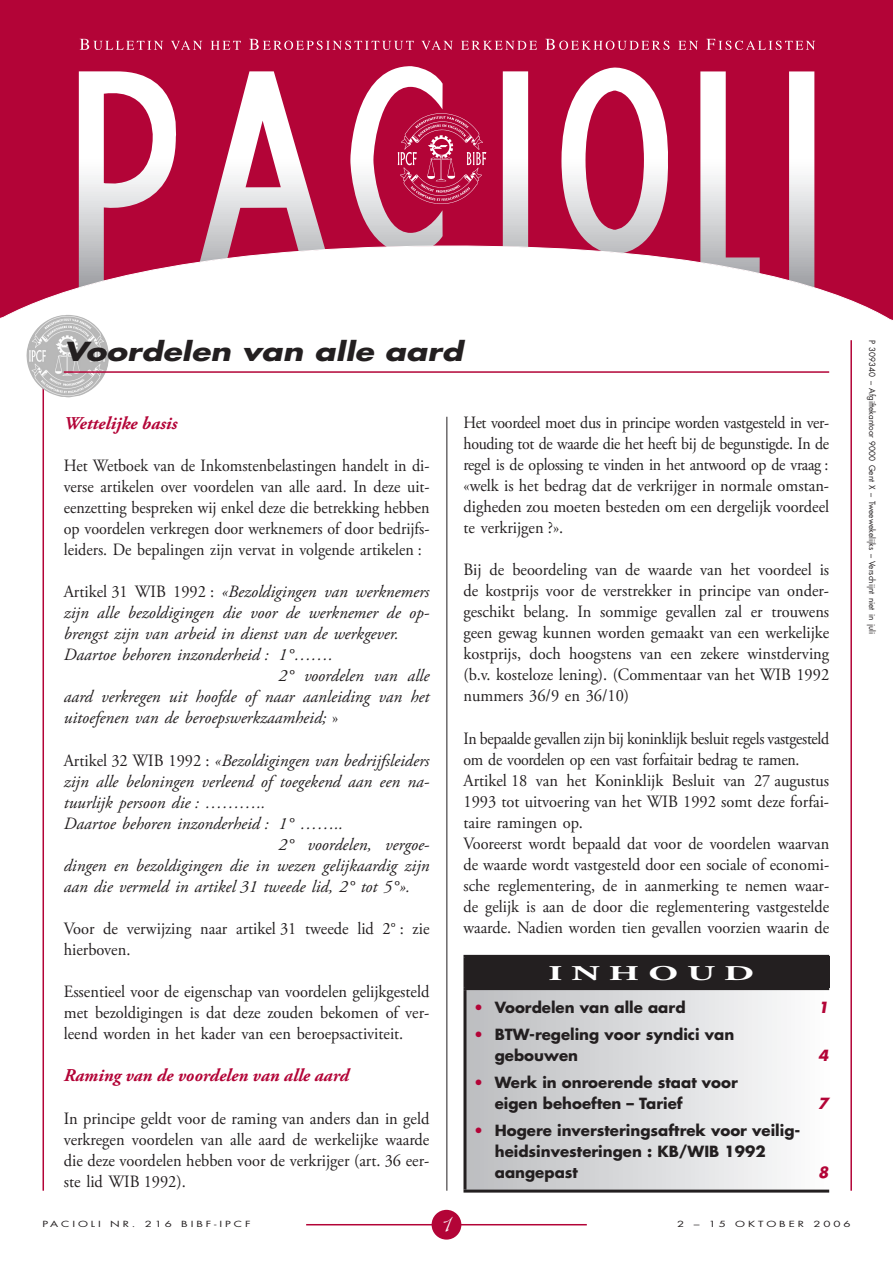
<style>
.page{position:relative;width:893px;height:1263px;background:#fff}
.page>*{position:absolute;margin:0;border:0;box-sizing:border-box;transform-origin:0 0}
.T0{font:italic 700 25.5px "Futura";color:#231f20;scale:1.23 1}
.Inhoud_titel{font:700 21px "Adobe Garamond Pro";color:#fff;scale:1.8 1}
.T1{font:italic 700 18px "Adobe Garamond Pro";color:#b30437}
.Body_W{font:17.25px/21px "Adobe Garamond Pro";color:#231f20;text-align:justify;scale:.95 1}
.Body{font:17.25px/21px "Adobe Garamond Pro";color:#231f20;text-align:justify;scale:.95 1}
.Body-2{font:italic 17.25px/21px "Adobe Garamond Pro";color:#231f20;text-align:justify}
.Body_W-2{font:italic 17.25px/21px "Adobe Garamond Pro";color:#231f20;text-align:justify}
.Body-3{font:17.25px/21px "Adobe Garamond Pro";color:#231f20;text-align:justify;scale:.93 1}
.Body-4{font:17.25px/21px "Adobe Garamond Pro";color:#231f20;text-align:justify;scale:.94 1}
.Body-5{font:17.25px/21px "Adobe Garamond Pro";color:#231f20;text-align:justify;scale:.92 1}
.Body_W-3{font:17.25px/21px "Adobe Garamond Pro";letter-spacing:-.02em;color:#231f20;scale:.92 1}
.Inhoud{font:700 15px/21px "Futura";color:#231f20}
.Inhoud-2{font:italic 700 15px "Futura";color:#b30437}
.t1{font:700 15px/27px "Futura";color:#b30437}
.Kaft_sp2{font:8.25px "Futura";color:#231f20}
.Kaft_sp1{font:8.25px "Futura";letter-spacing:.25em;color:#231f20;scale:1.4 1}
.s1{font-style:normal}
</style>
<div class="page">
<div style="left:0;top:0;width:893px;height:244px;background:#b30437"></div>
<svg style="left:79px;top:71px;width:97px;height:173px"></svg>
<svg style="left:350px;top:66px;width:93px;height:178px"></svg>
<svg style="left:200px;top:71px;width:125px;height:173px"></svg>
<svg style="left:503px;top:71px;width:25px;height:173px"></svg>
<svg style="left:789px;top:71px;width:25px;height:173px"></svg>
<svg style="left:700px;top:71px;width:60px;height:173px"></svg>
<svg style="left:561px;top:67px;width:107px;height:177px"></svg>
<svg style="left:0;top:244px;width:893px;height:76px"></svg>
<img style="left:397px;top:107px;width:90px;height:104px">
<svg style="left:80px;top:39px;width:83px;height:11px"></svg>
<svg style="left:171px;top:41px;width:31px;height:9px"></svg>
<svg style="left:211px;top:41px;width:30px;height:9px"></svg>
<svg style="left:249px;top:39px;width:165px;height:11px;background:#c2375f"></svg>
<svg style="left:421px;top:41px;width:32px;height:9px"></svg>
<svg style="left:461px;top:41px;width:76px;height:9px"></svg>
<svg style="left:545px;top:39px;width:124px;height:11px"></svg>
<svg style="left:678px;top:41px;width:20px;height:9px"></svg>
<svg style="left:706px;top:39px;width:109px;height:11px"></svg>
<hr style="left:43px;top:340px;width:1px;height:851px;background:#b30437">
<hr style="left:850px;top:340px;width:2px;height:851px;background:#b30437">
<hr style="left:306px;top:1224px;width:281px;height:1px;background:#b30437">
<div style="left:432px;top:1210px;width:29px;height:29px;background:#b30437;border-radius:50%"></div>
<hr style="left:446px;top:417px;width:1px;height:774px;background:#231f20">
<div style="left:465px;top:956px;width:364px;height:32px;background:#231f20"></div>
<div style="left:465px;top:988px;width:364px;height:203px;background:linear-gradient(to right,#bbbdbf,#fcfcfd)"></div>
<hr style="left:463px;top:955px;width:366px;height:3px;background:#231f20">
<hr style="left:463px;top:958px;width:3px;height:29px;background:#231f20">
<hr style="left:463px;top:987px;width:366px;height:3px;background:#231f20">
<hr style="left:463px;top:990px;width:3px;height:199px;background:#231f20">
<hr style="left:463px;top:1189px;width:366px;height:3px;background:#231f20">
<img style="left:26px;top:315px;width:84px;height:83px">
<hr style="left:64px;top:371px;width:765px;height:2px;background:#b30437">
<p class="T0" style="left:64px;top:334px;width:326px">Voordelen van alle aard</p>
<p class="T1" style="left:64px;top:413px;width:115px">Wettelijke basis</p>
<p class="Body-3" style="left:64px;top:456px;width:395px">Het Wetboek van de Inkomstenbelastingen handelt in di&shy;verse artikelen over voordelen van alle aard. In deze uit&shy;eenzetting bespreken wij enkel deze die betrekking hebben op voordelen verkregen door werknemers of door bedrijfs&shy;leiders. De bepalingen zijn vervat in volgende artikelen :</p>
<p class="Body_W-2" style="left:64px;top:582px;width:367px"><span class="s1">Artikel 31 WIB 1992 :</span> «Bezoldigingen van werknemers zijn alle bezoldigingen die voor de werknemer de op&shy;brengst zijn van arbeid in dienst van de werkgever.</p>
<p class="Body-2" style="left:64px;top:645px;width:271px">Daartoe behoren inzonderheid : 1°…….</p>
<p class="Body-2" style="left:64px;top:666px;width:367px;text-indent:215px">2° voordelen van alle aard verkregen uit hoofde of naar aanleiding van het uitoefenen van de beroepswerkzaamheid; <span class="s1">»</span></p>
<p class="Body_W-2" style="left:64px;top:750px;width:367px"><span class="s1">Artikel 32 WIB 1992 :</span> «Bezoldigingen van bedrijfsleiders zijn alle beloningen verleend of toegekend aan een na&shy;tuurlijk persoon die : ………..</p>
<p class="Body-2" style="left:64px;top:813px;width:281px">Daartoe behoren inzonderheid : 1° ……..</p>
<p class="Body-2" style="left:64px;top:834px;width:367px;text-indent:215px">2° voordelen, vergoe&shy;dingen en bezoldigingen die in wezen gelijkaardig zijn aan die vermeld in artikel 31 tweede lid, 2° tot 5°».</p>
<p class="Body_W" style="left:64px;top:918px;width:386px">Voor de verwijzing naar artikel 31 tweede lid 2° : zie hierboven.</p>
<p class="Body_W" style="left:64px;top:982px;width:386px">Essentieel voor de eigenschap van voordelen gelijkgesteld met bezoldigingen is dat deze zouden bekomen of ver&shy;leend worden in het kader van een beroepsactiviteit.</p>
<p class="T1" style="left:64px;top:1065px;width:287px">Raming van de voordelen van alle aard</p>
<p class="Body" style="left:64px;top:1108px;width:386px">In principe geldt voor de raming van anders dan in geld verkregen voordelen van alle aard de werkelijke waarde die deze voordelen hebben voor de verkrijger (art. 36 eer&shy;ste lid WIB 1992).</p>
<p class="Body-5" style="left:463px;top:413px;width:399px">Het voordeel moet dus in principe worden vastgesteld in ver&shy;houding tot de waarde die het heeft bij de begunstigde. In de regel is de oplossing te vinden in het antwoord op de vraag :</p>
<p class="Body" style="left:463px;top:476px;width:386px">«welk is het bedrag dat de verkrijger in normale omstan&shy;digheden zou moeten besteden om een dergelijk voordeel te verkrijgen ?».</p>
<p class="Body_W" style="left:463px;top:560px;width:386px">Bij de beoordeling van de waarde van het voordeel is de kostprijs voor de verstrekker in principe van onder&shy;geschikt belang. In sommige gevallen zal er trouwens geen gewag kunnen worden gemaakt van een werkelijke kostprijs, doch hoogstens van een zekere winstderving (b.v. kosteloze lening). (Commentaar van het WIB 1992 nummers 36/9 en 36/10)</p>
<p class="Body_W-3" style="left:463px;top:728px;width:399px">In bepaalde gevallen zijn bij koninklijk besluit regels vastgesteld om de voordelen op een vast forfaitair bedrag te ramen.</p>
<p class="Body" style="left:463px;top:770px;width:386px">Artikel 18 van het Koninklijk Besluit van 27 augustus 1993 tot uitvoering van het WIB 1992 somt deze forfai&shy;taire ramingen op.</p>
<p class="Body-4" style="left:463px;top:833px;width:391px">Vooreerst wordt bepaald dat voor de voordelen waarvan de waarde wordt vastgesteld door een sociale of economi&shy;sche reglementering, de in aanmerking te nemen waar&shy;de gelijk is aan de door die reglementering vastgestelde waarde. Nadien worden tien gevallen voorzien waarin de</p>
<p class="Inhoud_titel" style="left:548px;top:961px;width:116px">I N H O U D</p>
<p class="Inhoud" style="left:495px;top:997px;width:192px">Voordelen van alle aard</p>
<p class="Inhoud-2" style="left:818px;top:998px;width:12px">1</p>
<p class="Inhoud" style="left:495px;top:1024px;width:241px">BTW-regeling voor syndici van gebouwen</p>
<p class="t1" style="left:473px;top:994px;width:12px">• •</p>
<p class="Inhoud-2" style="left:818px;top:1046px;width:12px">4</p>
<p class="t1" style="left:473px;top:1069px;width:12px">•</p>
<p class="t1" style="left:473px;top:1117px;width:12px">•</p>
<p class="Inhoud" style="left:495px;top:1072px;width:245px">Werk in onroerende staat voor eigen behoeften – Tarief</p>
<p class="Inhoud" style="left:495px;top:1120px;width:307px">Hogere inversteringsaftrek voor veilig&shy;heidsinvesteringen : KB/WIB 1992 aangepast</p>
<p class="Inhoud-2" style="left:818px;top:1094px;width:12px">7</p>
<p class="Inhoud-2" style="left:818px;top:1163px;width:12px">8</p>
<p class="Kaft_sp1" style="left:43px;top:1218px;width:150px">PACIOLI NR. 216 BIBF-IPCF</p>
<p class="Kaft_sp1" style="left:677px;top:1218px;width:125px">2 – 15 OKTOBER 2006</p>
<p class="Kaft_sp2" style="left:877px;top:340px;width:295px;rotate:90deg">P 309340 – Afgiftekantoor 9000 Gent X – Tweewekelijks – Verschijnt niet in juli</p>
</div>
